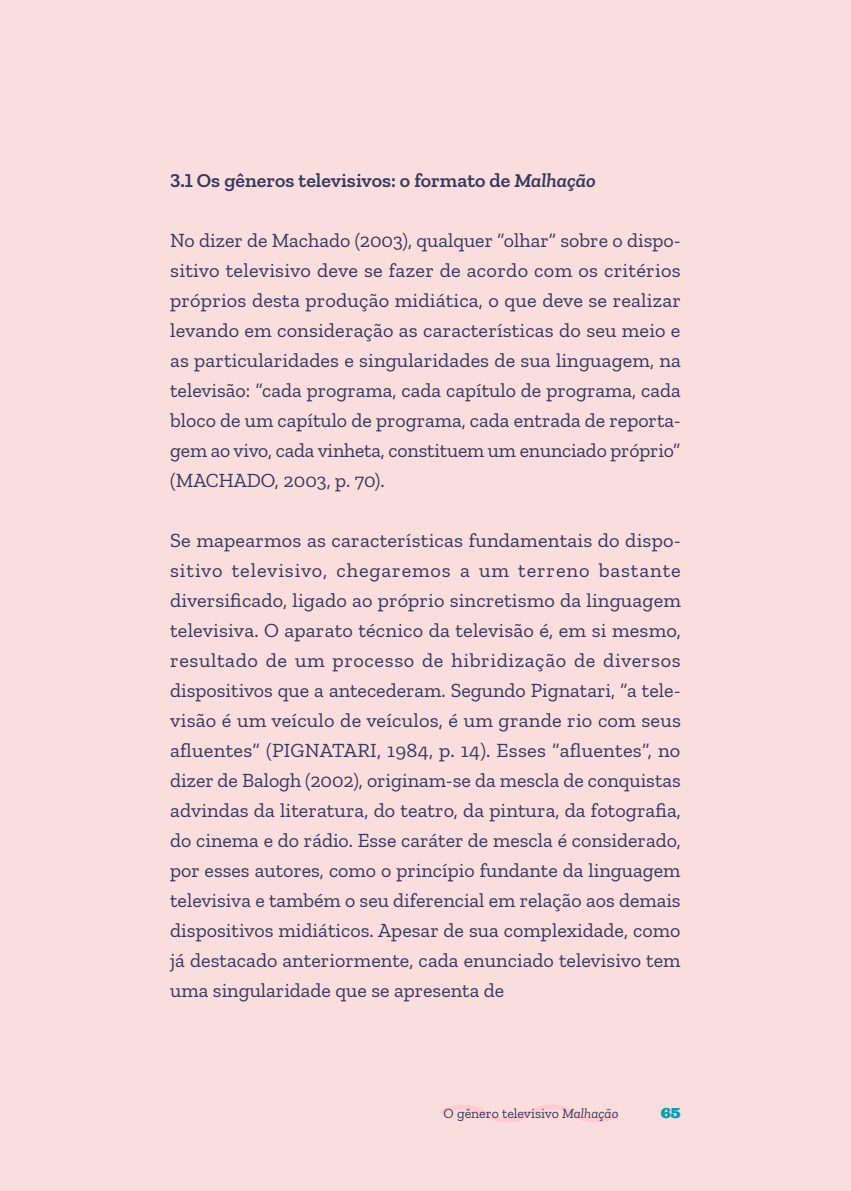
<style>
.page{position:relative;width:851px;height:1191px;background:#fff}
.page>*{position:absolute;margin:0;border:0;box-sizing:border-box;transform-origin:0 0}
.t1{font:20px/30px "Zilla Slab";color:#38385e;text-align:justify}
.t2{font:600 20px "Zilla Slab";color:#38385e}
.t3{font:14px "Zilla Slab";color:#38385e}
.t4{font:14px "Ultra";color:#039eb3}
.s1{font-style:italic}
</style>
<div class="page">
<div style="left:0;top:0;width:850px;height:1191px;background:#fadedd"></div>
<svg style="left:439px;top:1105px;width:181px;height:17px"></svg>
<p class="t2" style="left:170px;top:169px;width:427px">3.1 Os gêneros televisivos: o formato de <span class="s1">Malhação</span></p>
<p class="t1" style="left:170px;top:226px;width:512px">No dizer de Machado (2003), qualquer “olhar” sobre o dispo&shy;sitivo televisivo deve se fazer de acordo com os critérios próprios desta produção midiática, o que deve se realizar levando em consideração as características do seu meio e as particularidades e singularidades de sua linguagem, na televisão: “cada programa, cada capítulo de programa, cada bloco de um capítulo de programa, cada entrada de reporta&shy;gem ao vivo, cada vinheta, constituem um enunciado próprio” (MACHADO, 2003, p. 70).</p>
<p class="t1" style="left:170px;top:526px;width:512px">Se mapearmos as características fundamentais do dispo&shy;sitivo televisivo, chegaremos a um terreno bastante diversificado, ligado ao próprio sincretismo da linguagem televisiva. O aparato técnico da televisão é, em si mesmo, resultado de um processo de hibridização de diversos dispositivos que a antecederam. Segundo Pignatari, “a tele&shy;visão é um veículo de veículos, é um grande rio com seus afluentes” (PIGNATARI, 1984, p. 14). Esses “afluentes”, no dizer de Balogh (2002), originam-se da mescla de conquistas advindas da literatura, do teatro, da pintura, da fotografia, do cinema e do rádio. Esse caráter de mescla é considerado, por esses autores, como o princípio fundante da linguagem televisiva e também o seu diferencial em relação aos demais dispositivos midiáticos. Apesar de sua complexidade, como já destacado anteriormente, cada enunciado televisivo tem uma singularidade que se apresenta de</p>
<p class="t3" style="left:443px;top:1105px;width:176px">O gênero televisivo <span class="s1">Malhação</span></p>
<p class="t4" style="left:660px;top:1103px;width:22px">65</p>
</div>
